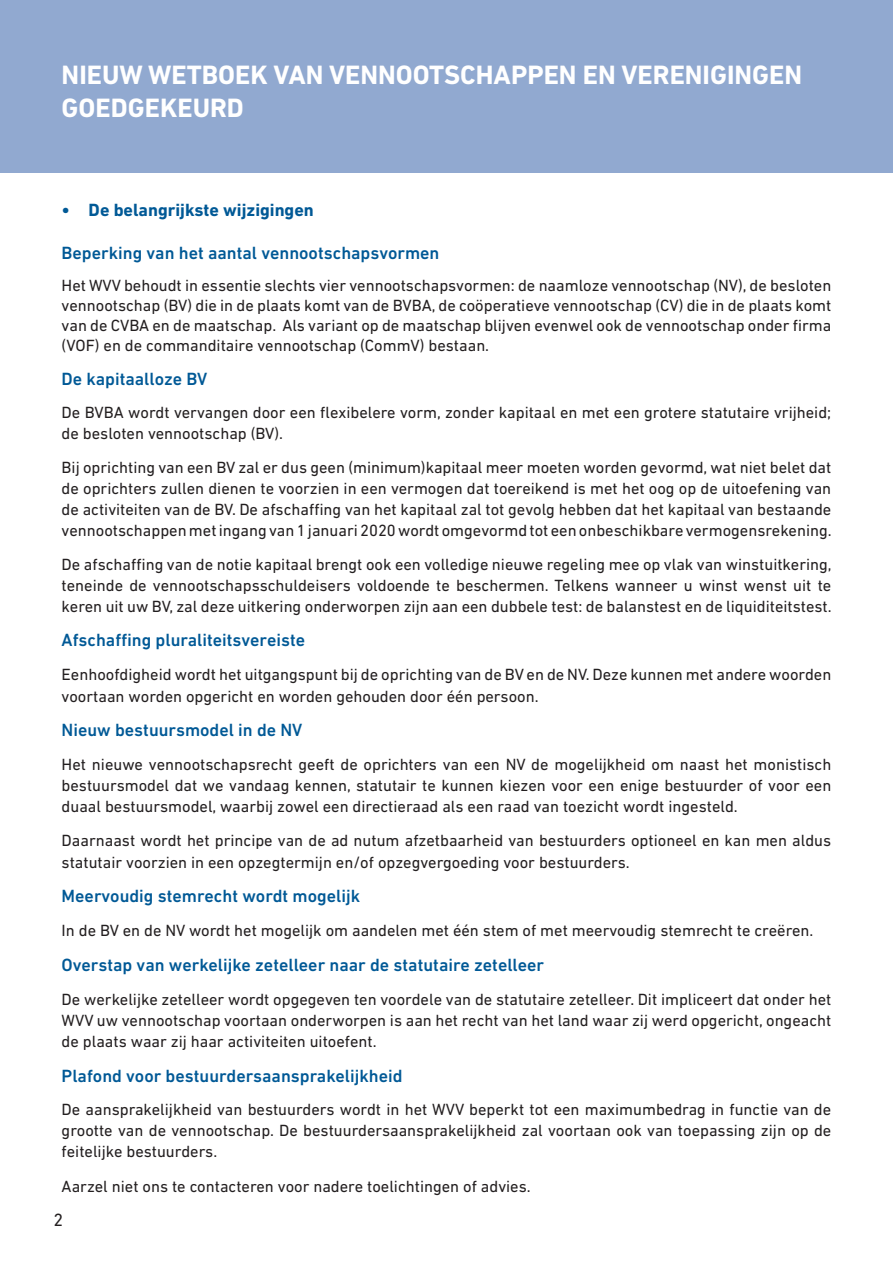
<style>
.page{position:relative;width:893px;height:1263px;background:#fff}
.page>*{position:absolute;margin:0;border:0;box-sizing:border-box;transform-origin:0 0}
.t1{font:700 27px "DIN Next LT Pro";color:#fff}
.t2{font:500 18px "DIN Next LT Pro";color:#005996}
.t3{font:700 18px "DIN Next LT Pro";color:#005996}
.t4{font:18px "DIN Next LT Pro";color:#231f20}
.t5{font:16.5px/21px "DIN Next LT Pro";color:#231f20;text-align:justify}
</style>
<div class="page">
<div style="left:0;top:0;width:893px;height:172px;background:#91a9d0"></div>
<p class="t1" style="left:62px;top:59px;width:742px">NIEUW WETBOEK VAN VENNOOTSCHAPPEN EN VERENIGINGEN</p>
<p class="t1" style="left:62px;top:92px;width:184px">GOEDGEKEURD</p>
<p class="t3" style="left:62px;top:199px;width:254px">• De belangrijkste wijzigingen</p>
<p class="t2" style="left:62px;top:242px;width:379px">Beperking van het aantal vennootschapsvormen</p>
<p class="t5" style="left:62px;top:276px;width:771px;line-height:19.8px">Het WVV behoudt in essentie slechts vier vennootschapsvormen: de naamloze vennootschap (NV), de besloten vennootschap (BV) die in de plaats komt van de BVBA, de coöperatieve vennootschap (CV) die in de plaats komt van de CVBA en de maatschap. Als variant op de maatschap blijven evenwel ook de vennootschap onder firma (VOF) en de commanditaire vennootschap (CommV) bestaan.</p>
<p class="t2" style="left:62px;top:369px;width:147px">De kapitaalloze BV</p>
<p class="t5" style="left:62px;top:401px;width:771px;line-height:21.6px">De BVBA wordt vervangen door een flexibelere vorm, zonder kapitaal en met een grotere statutaire vrijheid; de besloten vennootschap (BV).</p>
<p class="t5" style="left:62px;top:457px;width:771px">Bij oprichting van een BV zal er dus geen (minimum)kapitaal meer moeten worden gevormd, wat niet belet dat de oprichters zullen dienen te voorzien in een vermogen dat toereikend is met het oog op de uitoefening van de activiteiten van de BV. De afschaffing van het kapitaal zal tot gevolg hebben dat het kapitaal van bestaande vennootschappen met ingang van 1 januari 2020 wordt omgevormd tot een onbeschikbare vermogensrekening.</p>
<p class="t5" style="left:62px;top:554px;width:772px">De afschaffing van de notie kapitaal brengt ook een volledige nieuwe regeling mee op vlak van winstuitkering, teneinde de vennootschapsschuldeisers voldoende te beschermen. Telkens wanneer u winst wenst uit te keren uit uw BV, zal deze uitkering onderworpen zijn aan een dubbele test: de balanstest en de liquiditeitstest.</p>
<p class="t2" style="left:62px;top:630px;width:245px">Afschaffing pluraliteitsvereiste</p>
<p class="t5" style="left:62px;top:663px;width:771px;line-height:21.6px">Eenhoofdigheid wordt het uitgangspunt bij de oprichting van de BV en de NV. Deze kunnen met andere woorden voortaan worden opgericht en worden gehouden door één persoon.</p>
<p class="t2" style="left:62px;top:719px;width:242px">Nieuw bestuursmodel in de NV</p>
<p class="t5" style="left:62px;top:753px;width:771px">Het nieuwe vennootschapsrecht geeft de oprichters van een NV de mogelijkheid om naast het monistisch bestuursmodel dat we vandaag kennen, statutair te kunnen kiezen voor een enige bestuurder of voor een duaal bestuursmodel, waarbij zowel een directieraad als een raad van toezicht wordt ingesteld.</p>
<p class="t5" style="left:62px;top:829px;width:771px;line-height:21.6px">Daarnaast wordt het principe van de ad nutum afzetbaarheid van bestuurders optioneel en kan men aldus statutair voorzien in een opzegtermijn en/of opzegvergoeding voor bestuurders.</p>
<p class="t2" style="left:62px;top:885px;width:300px">Meervoudig stemrecht wordt mogelijk</p>
<p class="t5" style="left:62px;top:920px;width:753px">In de BV en de NV wordt het mogelijk om aandelen met één stem of met meervoudig stemrecht te creëren.</p>
<p class="t2" style="left:62px;top:954px;width:484px">Overstap van werkelijke zetelleer naar de statutaire zetelleer</p>
<p class="t5" style="left:62px;top:988px;width:771px">De werkelijke zetelleer wordt opgegeven ten voordele van de statutaire zetelleer. Dit impliceert dat onder het WVV uw vennootschap voortaan onderworpen is aan het recht van het land waar zij werd opgericht, ongeacht de plaats waar zij haar activiteiten uitoefent.</p>
<p class="t2" style="left:62px;top:1065px;width:342px">Plafond voor bestuurdersaansprakelijkheid</p>
<p class="t5" style="left:62px;top:1099px;width:771px">De aansprakelijkheid van bestuurders wordt in het WVV beperkt tot een maximumbedrag in functie van de grootte van de vennootschap. De bestuurdersaansprakelijkheid zal voortaan ook van toepassing zijn op de feitelijke bestuurders.</p>
<p class="t5" style="left:62px;top:1175px;width:471px">Aarzel niet ons te contacteren voor nadere toelichtingen of advies.</p>
<p class="t4" style="left:54px;top:1209px;width:11px">2</p>
</div>
